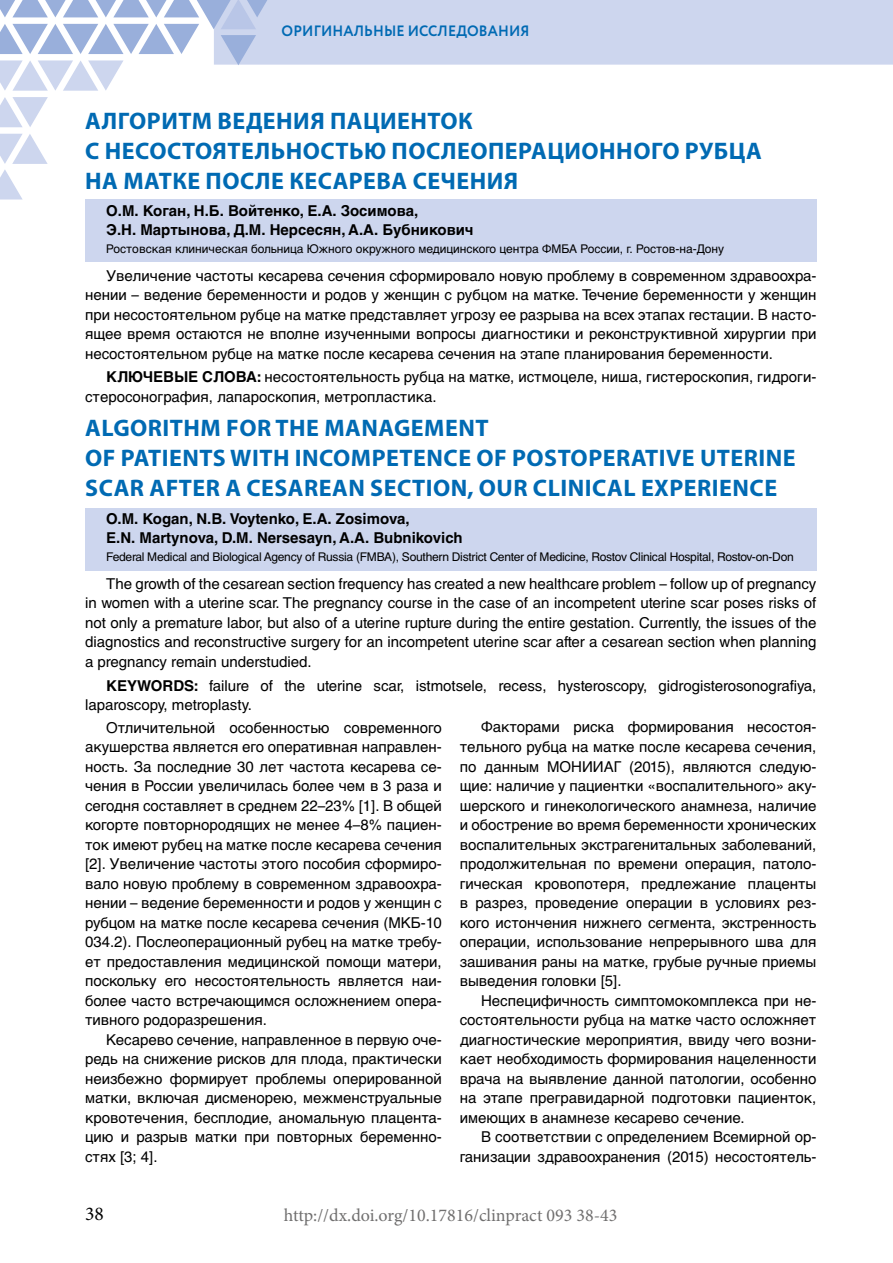
<style>
.page{position:relative;width:893px;height:1263px;background:#fff}
.page>*{position:absolute;margin:0;border:0;box-sizing:border-box;transform-origin:0 0}
.t1{font:700 24px/30px "Myriad Pro";letter-spacing:.02em;color:#006ab3}
.t2{font:19.5px "Minion Pro";color:#000}
.t3{font:18px "Minion Pro";color:#706f6f}
.t4{font:15px/19.5px "Helvetica Cyrillic";color:#000;text-align:justify}
.t5{font:700 15px/19.5px "Helvetica Cyrillic";color:#000}
.t6{font:700 15px "Circe";letter-spacing:.01em;color:#006ab3;scale:.95 1}
.t7{font:12px "Helvetica Cyrillic";letter-spacing:-.02em;color:#000}
.t8{font:12px "Helvetica Cyrillic";color:#000}
.s1{font-weight:700}
</style>
<div class="page">
<svg style="left:0;top:97px;width:48px;height:30px"></svg>
<svg style="left:0;top:134px;width:48px;height:65px"></svg>
<svg style="left:0;top:0;width:893px;height:91px"></svg>
<div style="left:85px;top:199px;width:731px;height:63px;background:#cdd6ee"></div>
<div style="left:85px;top:508px;width:731px;height:63px;background:#cdd6ee"></div>
<p class="t6" style="left:282px;top:21px;width:263px">ОРИГИНАЛЬНЫЕ ИССЛЕДОВАНИЯ</p>
<h1 class="t1" style="left:85px;top:106px;width:678px">АЛГОРИТМ ВЕДЕНИЯ ПАЦИЕНТОК<br>С НЕСОСТОЯТЕЛЬНОСТЬЮ ПОСЛЕОПЕРАЦИОННОГО РУБЦА<br>НА МАТКЕ ПОСЛЕ КЕСАРЕВА СЕЧЕНИЯ</h1>
<p class="t5" style="left:106px;top:201px;width:369px">О.М. Коган, Н.Б. Войтенко, Е.А. Зосимова,<br>Э.Н. Мартынова, Д.М. Нерсесян, А.А. Бубникович</p>
<p class="t4" style="left:85px;top:266px;width:733px;text-indent:21px">Увеличение частоты кесарева сечения сформировало новую проблему в современном здравоохра&shy;нении – ведение беременности и родов у женщин с рубцом на матке. Течение беременности у женщин при несостоятельном рубце на матке представляет угрозу ее разрыва на всех этапах гестации. В насто&shy;ящее время остаются не вполне изученными вопросы диагностики и реконструктивной хирургии при несостоятельном рубце на матке после кесарева сечения на этапе планирования беременности.</p>
<p class="t4" style="left:85px;top:367px;width:733px;text-indent:21px"><span class="s1">КЛЮЧЕВЫЕ СЛОВА:</span> несостоятельность рубца на матке, истмоцеле, ниша, гистероскопия, гидроги&shy;стеросонография, лапароскопия, метропластика.</p>
<h1 class="t1" style="left:85px;top:413px;width:712px">ALGORITHM FOR THE MANAGEMENT<br>OF PATIENTS WITH INCOMPETENCE OF POSTOPERATIVE UTERINE<br>SCAR AFTER A CESAREAN SECTION, OUR CLINICAL EXPERIENCE</h1>
<p class="t8" style="left:106px;top:242px;width:619px">Ростовская клиническая больница Южного окружного медицинского центра ФМБА России, г. Ростов-на-Дону</p>
<p class="t5" style="left:106px;top:509px;width:358px">O.M. Kogan, N.B. Voytenko, E.A. Zosimova,<br>E.N. Martynova, D.M. Nersesayn, A.A. Bubnikovich</p>
<p class="t4" style="left:85px;top:574px;width:733px;text-indent:21px">The growth of the cesarean section frequency has created a new healthcare problem – follow up of pregnancy in women with a uterine scar. The pregnancy course in the case of an incompetent uterine scar poses risks of not only a premature labor, but also of a uterine rupture during the entire gestation. Currently, the issues of the diagnostics and reconstructive surgery for an incompetent uterine scar after a cesarean section when planning a pregnancy remain understudied.</p>
<p class="t4" style="left:85px;top:676px;width:733px;text-indent:21px"><span class="s1">KEYWORDS:</span> failure of the uterine scar, istmotsele, recess, hysteroscopy, gidrogisterosonografiya, laparoscopy, metroplasty.</p>
<p class="t4" style="left:85px;top:717px;width:358px;text-indent:21px">Отличительной особенностью современного акушерства является его оперативная направлен&shy;ность. За последние 30 лет частота кесарева се&shy;чения в России увеличилась более чем в 3 раза и сегодня составляет в среднем 22–23% [1]. В общей когорте повторнородящих не менее 4–8% пациен&shy;ток имеют рубец на матке после кесарева сечения [2]. Увеличение частоты этого пособия сформиро&shy;вало новую проблему в современном здравоохра&shy;нении – ведение беременности и родов у женщин с рубцом на матке после кесарева сечения (МКБ-10<br>034.2). Послеоперационный рубец на матке требу&shy;ет предоставления медицинской помощи матери, поскольку его несостоятельность является наи&shy;более часто встречающимся осложнением опера&shy;тивного родоразрешения.</p>
<p class="t4" style="left:85px;top:1029px;width:358px;text-indent:21px">Кесарево сечение, направленное в первую оче&shy;редь на снижение рисков для плода, практически неизбежно формирует проблемы оперированной матки, включая дисменорею, межменструальные кровотечения, бесплодие, аномальную плацента&shy;цию и разрыв матки при повторных беременно&shy;стях [3; 4].</p>
<p class="t7" style="left:106px;top:550px;width:689px">Federal Medical and Biological Agency of Russia (FMBA), Southern District Center of Medicine, Rostov Clinical Hospital, Rostov-on-Don</p>
<p class="t4" style="left:460px;top:717px;width:358px;text-indent:21px">Факторами риска формирования несостоя&shy;тельного рубца на матке после кесарева сечения, по данным МОНИИАГ (2015), являются следую&shy;щие: наличие у пациентки «воспалительного» аку&shy;шерского и гинекологического анамнеза, наличие и обострение во время беременности хронических воспалительных экстрагенитальных заболеваний, продолжительная по времени операция, патоло&shy;гическая кровопотеря, предлежание плаценты в разрез, проведение операции в условиях рез&shy;кого истончения нижнего сегмента, экстренность операции, использование непрерывного шва для зашивания раны на матке, грубые ручные приемы выведения головки [5].</p>
<p class="t4" style="left:460px;top:990px;width:358px;text-indent:21px">Неспецифичность симптомокомплекса при не&shy;состоятельности рубца на матке часто осложняет диагностические мероприятия, ввиду чего возни&shy;кает необходимость формирования нацеленности врача на выявление данной патологии, особенно на этапе прегравидарной подготовки пациенток, имеющих в анамнезе кесарево сечение.</p>
<p class="t4" style="left:460px;top:1127px;width:358px;text-align:right">В соответствии с определением Всемирной ор&shy;ганизации здравоохранения (2015) несостоятель-</p>
<h2 class="t2" style="left:85px;top:1200px;width:20px">38</h2>
<p class="t3" style="left:284px;top:1203px;width:335px">http://dx.doi.org/10.17816/clinpract 093 38-43</p>
</div>
